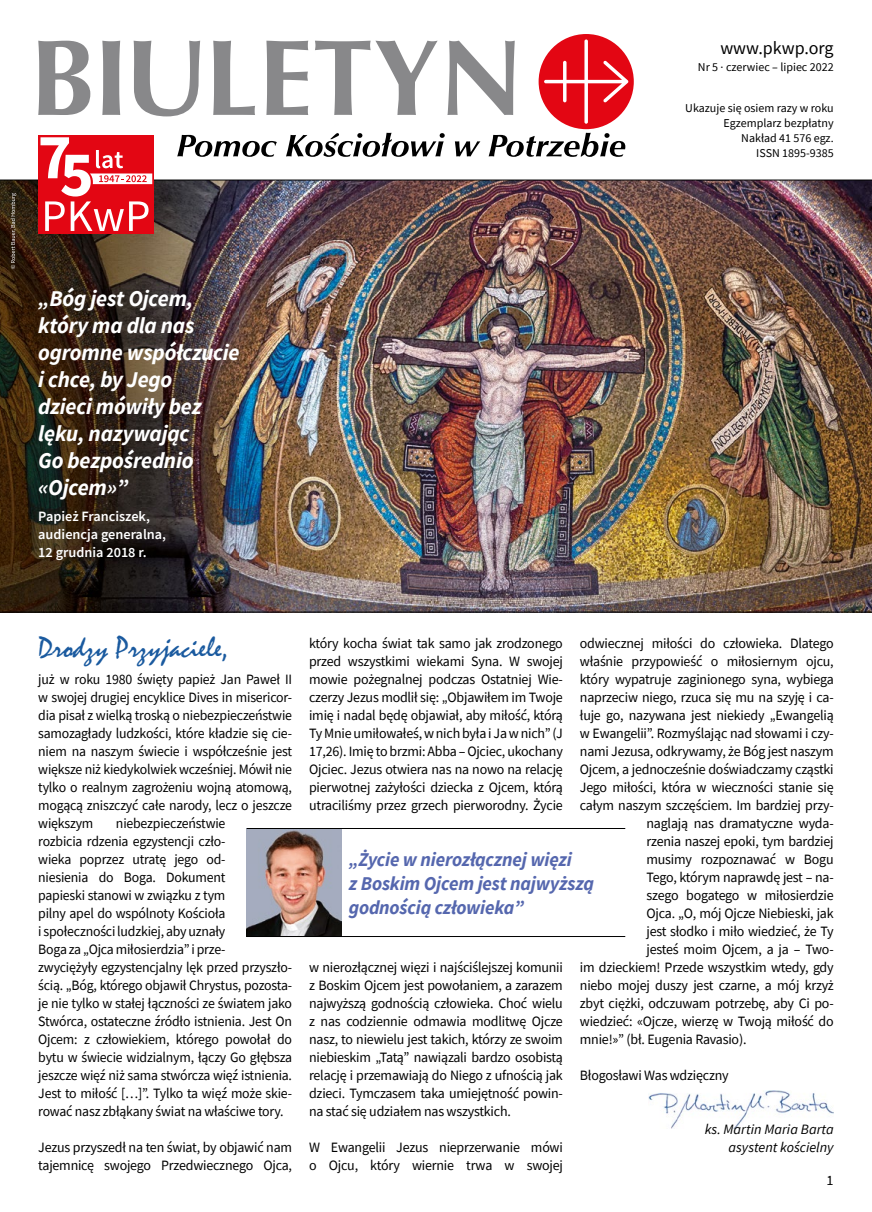
<style>
.page{position:relative;width:872px;height:1212px;background:#fff}
.page>*{position:absolute;margin:0;border:0;box-sizing:border-box;transform-origin:0 0}
.t1{font:30px "Mistral";color:#1a5a9f}
.t2{font:italic 700 22.5px/27px "Source Sans Pro";letter-spacing:-.01em;color:#fff}
.t3{font:italic 700 19.5px/24px "Source Sans Pro";letter-spacing:-.01em;color:#5567ae}
.t4{font:18px "Source Sans Pro";color:#000}
.t5{font:14.25px/18px "Source Sans Pro";letter-spacing:-.015em;color:#000;text-align:justify}
.t6{font:600 14.25px/18px "Source Sans Pro";color:#fff}
.t7{font:italic 14.25px/18px "Source Sans Pro";color:#000;text-align:right}
.t8{font:12px/15px "Source Sans Pro";color:#000;text-align:right}
</style>
<div class="page">
<img style="left:648px;top:1091px;width:185px;height:38px">
<img style="left:238px;top:181px;width:634px;height:431px">
<img style="left:0;top:181px;width:238px;height:431px">
<hr style="left:0;top:612px;width:872px;height:1px;background:#000">
<svg style="left:177px;top:135px;width:100px;height:22px"></svg>
<svg style="left:286px;top:133px;width:159px;height:24px"></svg>
<svg style="left:455px;top:141px;width:25px;height:15px"></svg>
<svg style="left:488px;top:133px;width:137px;height:24px"></svg>
<svg style="left:38px;top:41px;width:52px;height:74px"></svg>
<svg style="left:102px;top:41px;width:18px;height:74px"></svg>
<svg style="left:134px;top:41px;width:66px;height:75px"></svg>
<svg style="left:213px;top:41px;width:42px;height:74px"></svg>
<svg style="left:266px;top:41px;width:42px;height:74px"></svg>
<svg style="left:315px;top:41px;width:122px;height:74px"></svg>
<svg style="left:447px;top:41px;width:68px;height:74px"></svg>
<div style="left:538px;top:34px;width:96px;height:95px;background:#e30613;border-radius:50%"></div>
<svg style="left:544px;top:39px;width:84px;height:85px"></svg>
<hr style="left:0;top:180px;width:872px;height:1px;background:#000">
<div style="left:38px;top:135px;width:116px;height:99px;background:#e30613"></div>
<svg style="left:40px;top:137px;width:112px;height:94px"></svg>
<img style="left:247px;top:829px;width:94px;height:107px">
<hr style="left:247px;top:828px;width:378px;height:1px;background:#000">
<hr style="left:247px;top:936px;width:378px;height:1px;background:#000">
<svg style="left:11px;top:193px;width:5px;height:76px"></svg>
<p class="t4" style="left:720px;top:37px;width:115px">www.pkwp.org</p>
<p class="t8" style="left:698px;top:60px;width:137px">Nr 5 · czerwiec – lipiec 2022</p>
<p class="t8" style="left:685px;top:100px;width:150px">Ukazuje się osiem razy w roku<br>Egzemplarz bezpłatny<br>Nakład 41 576 egz.<br>ISSN 1895-9385</p>
<h2 class="t2" style="left:38px;top:284px;width:203px">„Bóg jest Ojcem, który ma dla nas ogromne współczucie i chce, by Jego<br>dzieci mówiły bez lęku, nazywając<br>Go bezpośrednio «Ojcem»”</h2>
<p class="t6" style="left:38px;top:507px;width:129px">Papież Franciszek, audiencja generalna,<br>12 grudnia 2018 r.</p>
<h1 class="t1" style="left:38px;top:629px;width:192px">Drodzy Przyjaciele,</h1>
<p class="t5" style="left:38px;top:670px;width:255px">już w roku 1980 święty papież Jan Paweł II w swojej drugiej encyklice Dives in misericor&shy;dia pisał z wielką troską o niebezpieczeństwie samozagłady ludzkości, które kładzie się cie&shy;niem na naszym świecie i współcześnie jest większe niż kiedykolwiek wcześniej. Mówił nie tylko o realnym zagrożeniu wojną atomową, mogącą zniszczyć całe narody, lecz o jeszcze większym</p>
<p class="t5" style="left:38px;top:814px;width:255px;text-align:left;text-indent:78px">niebezpieczeństwie<br>rozbicia rdzenia egzystencji czło-<br>wieka poprzez utratę jego od-<br>niesienia do Boga. Dokument<br>papieski stanowi w związku z tym<br>pilny apel do wspólnoty Kościoła<br>i społeczności ludzkiej, aby uznały<br>Boga za „Ojca miłosierdzia” i prze-<br>zwyciężyły egzystencjalny lęk przed przyszło&shy;ścią. „Bóg, którego objawił Chrystus, pozosta&shy;je nie tylko w stałej łączności ze światem jako Stwórca, ostateczne źródło istnienia. Jest On Ojcem: z człowiekiem, którego powołał do bytu w świecie widzialnym, łączy Go głębsza jeszcze więź niż sama stwórcza więź istnienia.<br>Jest to miłość […]”. Tylko ta więź może skie&shy;rować nasz zbłąkany świat na właściwe tory.</p>
<p class="t5" style="left:38px;top:1138px;width:255px">Jezus przyszedł na ten świat, by objawić nam tajemnicę swojego Przedwiecznego Ojca,</p>
<p class="t5" style="left:580px;top:634px;width:255px">odwiecznej miłości do człowieka. Dlatego</p>
<p class="t5" style="left:580px;top:652px;width:255px">właśnie przypowieść o miłosiernym ojcu,</p>
<p class="t5" style="left:580px;top:670px;width:255px">który wypatruje zaginionego syna, wybiega</p>
<p class="t5" style="left:580px;top:688px;width:255px">naprzeciw niego, rzuca się mu na szyję i ca-</p>
<p class="t5" style="left:580px;top:706px;width:255px">łuje go, nazywana jest niekiedy „Ewangelią</p>
<p class="t5" style="left:580px;top:724px;width:255px">w Ewangelii”. Rozmyślając nad słowami i czy-</p>
<p class="t5" style="left:580px;top:742px;width:255px">nami Jezusa, odkrywamy, że Bóg jest naszym</p>
<p class="t5" style="left:580px;top:760px;width:255px">Ojcem, a jednocześnie doświadczamy cząstki</p>
<p class="t5" style="left:580px;top:778px;width:255px">Jego miłości, która w wieczności stanie się</p>
<p class="t5" style="left:580px;top:796px;width:255px">całym naszym szczęściem. Im bardziej przy-</p>
<p class="t5" style="left:646px;top:814px;width:189px">naglają nas dramatyczne wyda-</p>
<p class="t5" style="left:646px;top:832px;width:189px">rzenia naszej epoki, tym bardziej</p>
<p class="t5" style="left:646px;top:850px;width:189px">musimy rozpoznawać w Bogu</p>
<p class="t5" style="left:646px;top:868px;width:189px">Tego, którym naprawdę jest – na-</p>
<p class="t5" style="left:646px;top:886px;width:189px">szego bogatego w miłosierdzie</p>
<p class="t5" style="left:646px;top:904px;width:189px">Ojca. „O, mój Ojcze Niebieski, jak</p>
<p class="t5" style="left:646px;top:922px;width:189px">jest słodko i miło wiedzieć, że Ty</p>
<p class="t5" style="left:646px;top:940px;width:189px">jesteś moim Ojcem, a ja – Two-</p>
<p class="t5" style="left:580px;top:958px;width:255px">im dzieckiem! Przede wszystkim wtedy, gdy</p>
<p class="t5" style="left:580px;top:976px;width:255px">niebo mojej duszy jest czarne, a mój krzyż</p>
<p class="t5" style="left:580px;top:994px;width:255px">zbyt ciężki, odczuwam potrzebę, aby Ci po-</p>
<p class="t5" style="left:580px;top:1012px;width:255px">wiedzieć: «Ojcze, wierzę w Twoją miłość do</p>
<p class="t5" style="left:580px;top:1030px;width:168px">mnie!»” (bł. Eugenia Ravasio).</p>
<p class="t5" style="left:580px;top:1066px;width:150px">Błogosławi Was wdzięczny</p>
<p class="t5" style="left:309px;top:634px;width:255px">który kocha świat tak samo jak zrodzonego przed wszystkimi wiekami Syna. W swojej mowie pożegnalnej podczas Ostatniej Wie&shy;czerzy Jezus modlił się: „Objawiłem im Twoje imię i nadal będę objawiał, aby miłość, którą Ty Mnie umiłowałeś, w nich była i Ja w nich” (J 17,26). Imię to brzmi: Abba – Ojciec, ukochany Ojciec. Jezus otwiera nas na nowo na relację pierwotnej zażyłości dziecka z Ojcem, którą utraciliśmy przez grzech pierworodny. Życie</p>
<h3 class="t3" style="left:349px;top:847px;width:247px">„Życie w nierozłącznej więzi<br>z Boskim Ojcem jest najwyższą godnością człowieka”</h3>
<p class="t5" style="left:309px;top:958px;width:255px">w nierozłącznej więzi i najściślejszej komunii z Boskim Ojcem jest powołaniem, a zarazem najwyższą godnością człowieka. Choć wielu z nas codziennie odmawia modlitwę Ojcze nasz, to niewielu jest takich, którzy ze swoim niebieskim „Tatą” nawiązali bardzo osobistą relację i przemawiają do Niego z ufnością jak dzieci. Tymczasem taka umiejętność powin&shy;na stać się udziałem nas wszystkich.</p>
<p class="t5" style="left:309px;top:1138px;width:255px">W Ewangelii Jezus nieprzerwanie mówi o Ojcu, który wiernie trwa w swojej</p>
<p class="t7" style="left:705px;top:1120px;width:130px">ks. Martin Maria Barta asystent kościelny</p>
<p class="t5" style="left:826px;top:1171px;width:9px">1</p>
</div>
